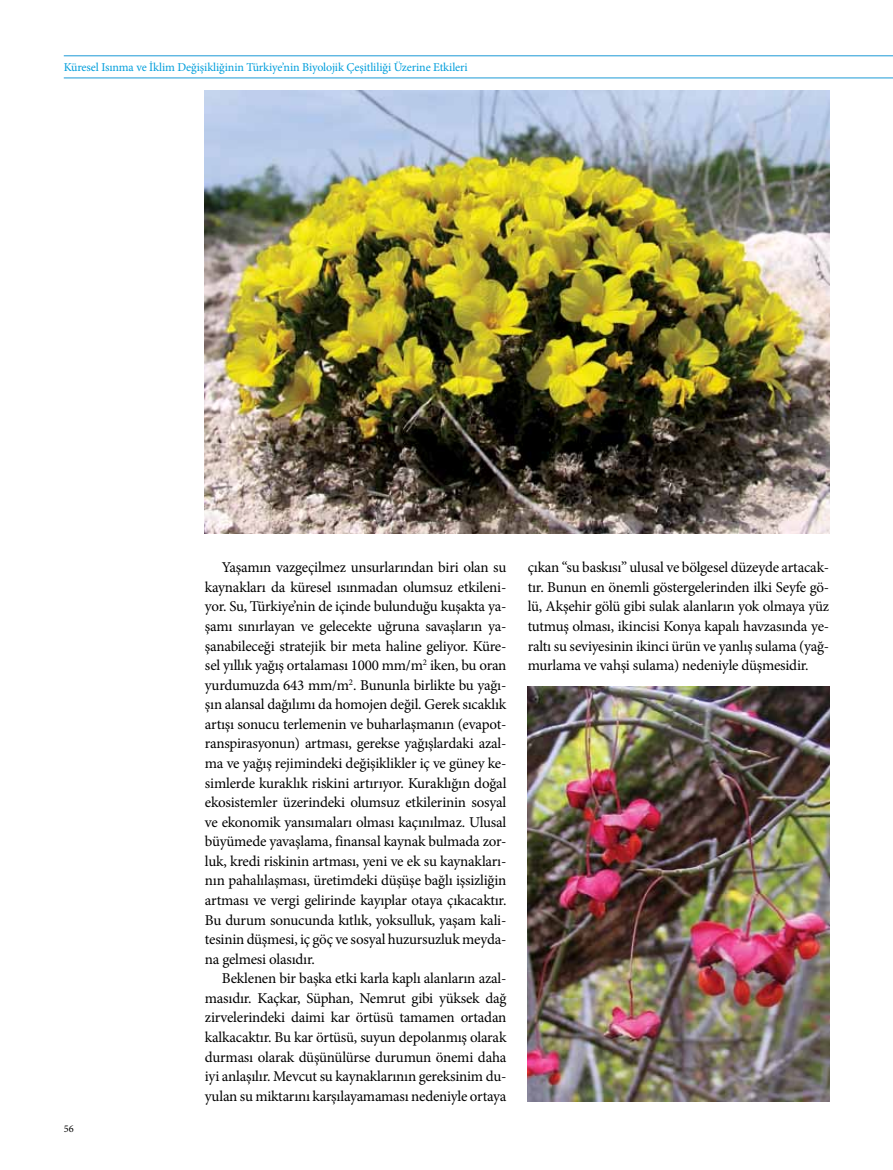
<style>
.page{position:relative;width:893px;height:1170px;background:#fff}
.page>*{position:absolute;margin:0;border:0;box-sizing:border-box;transform-origin:0 0}
.t1{font:15px/19.5px "Minion Pro";letter-spacing:-.015em;color:#000;text-align:justify}
.t2{font:12px "Minion Pro";letter-spacing:-.01em;color:#009edb}
.t3{font:10.35px "Minion Pro";color:#000}
</style>
<div class="page">
<hr style="left:64px;top:78px;width:829px;height:1px;background:#1c9ad6">
<hr style="left:64px;top:56px;width:829px;height:1px;background:#1c9ad6">
<img style="left:205px;top:91px;width:624px;height:442px">
<img style="left:528px;top:686px;width:301px;height:414px">
<p class="t2" style="left:64px;top:59px;width:406px">Küresel Isınma ve İklim Değişikliğinin Türkiye’nin Biyolojik Çeşitliliği Üzerine Etkileri</p>
<p class="t3" style="left:64px;top:1121px;width:11px">56</p>
<p class="t1" style="left:205px;top:557px;width:303px;text-indent:17px">Yaşamın vazgeçilmez unsurlarından biri olan su kaynakları da küresel ısınmadan olumsuz etkileni&shy;yor. Su, Türkiye’nin de içinde bulunduğu kuşakta ya&shy;şamı sınırlayan ve gelecekte uğruna savaşların ya&shy;şanabileceği stratejik bir meta haline geliyor. Küre&shy;sel yıllık yağış ortalaması 1000 mm/m<sup>2</sup> iken, bu oran yurdumuzda 643 mm/m<sup>2</sup>. Bununla birlikte bu yağı&shy;şın alansal dağılımı da homojen değil. Gerek sıcaklık artışı sonucu terlemenin ve buharlaşmanın (evapot&shy;ranspirasyonun) artması, gerekse yağışlardaki azal&shy;ma ve yağış rejimindeki değişiklikler iç ve güney ke&shy;simlerde kuraklık riskini artırıyor. Kuraklığın doğal ekosistemler üzerindeki olumsuz etkilerinin sosyal ve ekonomik yansımaları olması kaçınılmaz. Ulusal büyümede yavaşlama, finansal kaynak bulmada zor&shy;luk, kredi riskinin artması, yeni ve ek su kaynakları&shy;nın pahalılaşması, üretimdeki düşüşe bağlı işsizliğin artması ve vergi gelirinde kayıplar otaya çıkacaktır.<br>Bu durum sonucunda kıtlık, yoksulluk, yaşam kali&shy;tesinin düşmesi, iç göç ve sosyal huzursuzluk meyda&shy;na gelmesi olasıdır.</p>
<p class="t1" style="left:205px;top:968px;width:303px;text-indent:17px">Beklenen bir başka etki karla kaplı alanların azal&shy;masıdır. Kaçkar, Süphan, Nemrut gibi yüksek dağ zirvelerindeki daimi kar örtüsü tamamen ortadan kalkacaktır. Bu kar örtüsü, suyun depolanmış olarak durması olarak düşünülürse durumun önemi daha iyi anlaşılır. Mevcut su kaynaklarının gereksinim du&shy;yulan su miktarını karşılayamaması nedeniyle ortaya</p>
<p class="t1" style="left:528px;top:557px;width:303px">çıkan “su baskısı” ulusal ve bölgesel düzeyde artacak&shy;tır. Bunun en önemli göstergelerinden ilki Seyfe gö&shy;lü, Akşehir gölü gibi sulak alanların yok olmaya yüz tutmuş olması, ikincisi Konya kapalı havzasında ye&shy;raltı su seviyesinin ikinci ürün ve yanlış sulama (yağ&shy;murlama ve vahşi sulama) nedeniyle düşmesidir.</p>
</div>
